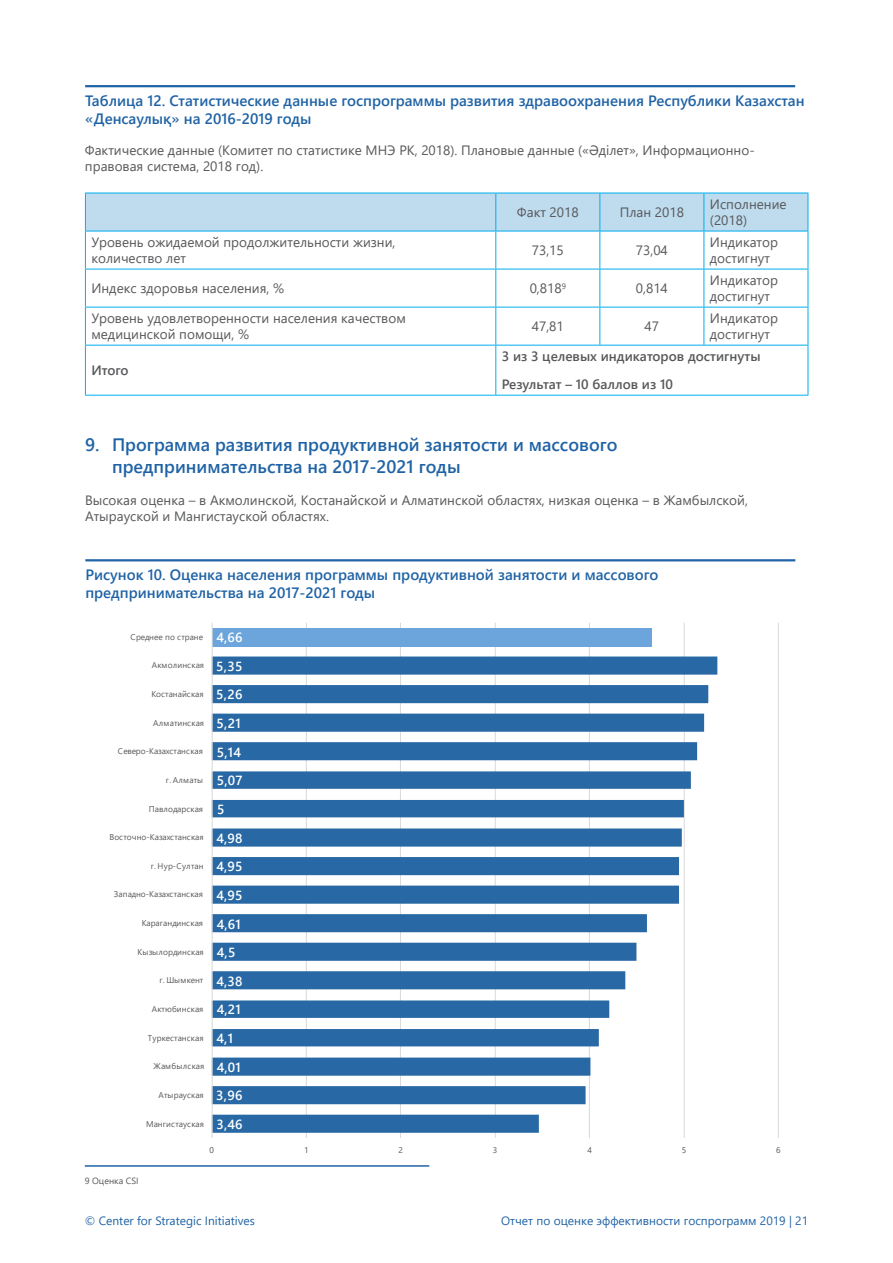
<style>
.page{position:relative;width:893px;height:1263px;background:#fff}
.page>*{position:absolute;margin:0;border:0;box-sizing:border-box;transform-origin:0 0}
.t1{font:600 18px/21.6px "Segoe UI";color:#2063a5}
.Обычный{font:600 15px/18px "Segoe UI";color:#2063a5}
.Обычный-2{font:13.5px/16.2px "Segoe UI";color:#57585a}
.Обычный-3{font:600 13.5px "Segoe UI";color:#57585a}
.t2{font:600 13.2px "Segoe UI";letter-spacing:.02em;color:#fff}
.t3{font:12px "Segoe UI";color:#2063a5}
.t4{font:9px "Segoe UI";color:#57585a}
.t5{font:8.4px "Segoe UI";letter-spacing:.005em;color:#595959}
.t6{font:8.4px "Segoe UI";letter-spacing:.04em;color:#595959}
</style>
<div class="page">
<hr style="left:85px;top:85px;width:710px;height:2px;background:#2064a7">
<div style="left:86px;top:194px;width:722px;height:37px;background:#bfdbee"></div>
<hr style="left:85px;top:193px;width:411px;height:1px;background:#00aeef">
<hr style="left:85px;top:193px;width:1px;height:38px;background:#00aeef">
<hr style="left:496px;top:193px;width:104px;height:1px;background:#00aeef">
<hr style="left:495px;top:193px;width:1px;height:38px;background:#00aeef">
<hr style="left:600px;top:193px;width:104px;height:1px;background:#00aeef">
<hr style="left:599px;top:193px;width:1px;height:38px;background:#00aeef">
<hr style="left:704px;top:193px;width:104px;height:1px;background:#00aeef">
<hr style="left:704px;top:193px;width:1px;height:38px;background:#00aeef">
<hr style="left:808px;top:193px;width:1px;height:38px;background:#00aeef">
<hr style="left:85px;top:231px;width:411px;height:1px;background:#00aeef">
<hr style="left:85px;top:231px;width:1px;height:38px;background:#00aeef">
<hr style="left:496px;top:231px;width:104px;height:1px;background:#00aeef">
<hr style="left:495px;top:231px;width:1px;height:38px;background:#00aeef">
<hr style="left:600px;top:231px;width:104px;height:1px;background:#00aeef">
<hr style="left:599px;top:231px;width:1px;height:38px;background:#00aeef">
<hr style="left:704px;top:231px;width:104px;height:1px;background:#00aeef">
<hr style="left:704px;top:231px;width:1px;height:38px;background:#00aeef">
<hr style="left:808px;top:231px;width:1px;height:38px;background:#00aeef">
<hr style="left:85px;top:269px;width:411px;height:1px;background:#00aeef">
<hr style="left:85px;top:269px;width:1px;height:38px;background:#00aeef">
<hr style="left:496px;top:269px;width:104px;height:1px;background:#00aeef">
<hr style="left:495px;top:269px;width:1px;height:38px;background:#00aeef">
<hr style="left:600px;top:269px;width:104px;height:1px;background:#00aeef">
<hr style="left:599px;top:269px;width:1px;height:38px;background:#00aeef">
<hr style="left:704px;top:269px;width:104px;height:1px;background:#00aeef">
<hr style="left:704px;top:269px;width:1px;height:38px;background:#00aeef">
<hr style="left:808px;top:269px;width:1px;height:38px;background:#00aeef">
<hr style="left:85px;top:307px;width:411px;height:1px;background:#00aeef">
<hr style="left:85px;top:307px;width:1px;height:38px;background:#00aeef">
<hr style="left:496px;top:307px;width:104px;height:1px;background:#00aeef">
<hr style="left:495px;top:307px;width:1px;height:38px;background:#00aeef">
<hr style="left:600px;top:307px;width:104px;height:1px;background:#00aeef">
<hr style="left:599px;top:307px;width:1px;height:38px;background:#00aeef">
<hr style="left:704px;top:307px;width:104px;height:1px;background:#00aeef">
<hr style="left:704px;top:307px;width:1px;height:38px;background:#00aeef">
<hr style="left:808px;top:307px;width:1px;height:38px;background:#00aeef">
<hr style="left:85px;top:345px;width:411px;height:1px;background:#00aeef">
<hr style="left:85px;top:345px;width:1px;height:50px;background:#00aeef">
<hr style="left:496px;top:345px;width:104px;height:1px;background:#00aeef">
<hr style="left:495px;top:345px;width:1px;height:50px;background:#00aeef">
<hr style="left:600px;top:345px;width:104px;height:1px;background:#00aeef">
<hr style="left:704px;top:345px;width:104px;height:1px;background:#00aeef">
<hr style="left:808px;top:345px;width:1px;height:50px;background:#00aeef">
<hr style="left:85px;top:395px;width:411px;height:1px;background:#00aeef">
<hr style="left:496px;top:395px;width:104px;height:1px;background:#00aeef">
<hr style="left:600px;top:395px;width:104px;height:1px;background:#00aeef">
<hr style="left:704px;top:395px;width:104px;height:1px;background:#00aeef">
<hr style="left:85px;top:559px;width:710px;height:2px;background:#2064a7">
<hr style="left:306px;top:623px;width:1px;height:515px;background:#d9d9d9">
<hr style="left:400px;top:623px;width:1px;height:515px;background:#d9d9d9">
<hr style="left:495px;top:623px;width:1px;height:515px;background:#d9d9d9">
<hr style="left:589px;top:623px;width:1px;height:515px;background:#d9d9d9">
<hr style="left:684px;top:623px;width:1px;height:515px;background:#d9d9d9">
<hr style="left:778px;top:623px;width:1px;height:515px;background:#d9d9d9">
<div style="left:212px;top:628px;width:440px;height:18px;background:#6ba5db"></div>
<svg style="left:213px;top:656px;width:504px;height:477px;fill:#2868a4"></svg>
<hr style="left:212px;top:623px;width:1px;height:515px;background:#d9d9d9">
<hr style="left:85px;top:1165px;width:344px;height:2px;background:#2063a5">
<p class="Обычный" style="left:85px;top:90px;width:721px">Таблица 12. Статистические данные госпрограммы развития здравоохранения Республики Казахстан «Денсаулық» на 2016-2019 годы</p>
<p class="Обычный-2" style="left:85px;top:141px;width:671px">Фактические данные (Комитет по статистике МНЭ РК, 2018). Плановые данные («Әділет», Информационно&shy;правовая система, 2018 год).</p>
<p class="Обычный-2" style="left:517px;top:203px;width:63px">Факт 2018</p>
<p class="Обычный-2" style="left:620px;top:203px;width:66px">План 2018</p>
<p class="Обычный-2" style="left:710px;top:195px;width:78px">Исполнение (2018)</p>
<p class="Обычный-2" style="left:91px;top:233px;width:306px">Уровень ожидаемой продолжительности жизни,</p>
<p class="Обычный-2" style="left:91px;top:249px;width:96px">количество лет</p>
<p class="Обычный-2" style="left:532px;top:241px;width:34px">73,15</p>
<p class="Обычный-2" style="left:636px;top:241px;width:34px">73,04</p>
<p class="Обычный-2" style="left:710px;top:233px;width:70px">Индикатор достигнут</p>
<p class="Обычный-2" style="left:91px;top:279px;width:194px">Индекс здоровья населения, %</p>
<p class="Обычный-2" style="left:530px;top:279px;width:38px">0,818<sup>9</sup></p>
<p class="Обычный-2" style="left:636px;top:279px;width:34px">0,814</p>
<p class="Обычный-2" style="left:710px;top:271px;width:70px">Индикатор достигнут</p>
<p class="Обычный-2" style="left:91px;top:309px;width:316px">Уровень удовлетворенности населения качеством медицинской помощи, %</p>
<p class="Обычный-2" style="left:532px;top:317px;width:34px">47,81</p>
<p class="Обычный-2" style="left:645px;top:317px;width:16px">47</p>
<p class="Обычный-2" style="left:710px;top:309px;width:70px">Индикатор достигнут</p>
<p class="Обычный-3" style="left:91px;top:358px;width:39px">Итого</p>
<p class="Обычный-3" style="left:502px;top:343px;width:260px">3 из 3 целевых индикаторов достигнуты</p>
<p class="Обычный-3" style="left:502px;top:372px;width:173px">Результат – 10 баллов из 10</p>
<p class="t1" style="left:112px;top:432px;width:507px;text-indent:-27px">9. Программа развития продуктивной занятости и массового предпринимательства на 2017-2021 годы</p>
<p class="Обычный-2" style="left:85px;top:491px;width:664px">Высокая оценка – в Акмолинской, Костанайской и Алматинской областях, низкая оценка – в Жамбылской,<br>Атырауской и Мангистауской областях.</p>
<p class="Обычный" style="left:85px;top:564px;width:575px">Рисунок 10. Оценка населения программы продуктивной занятости и массового предпринимательства на 2017-2021 годы</p>
<p class="t5" style="left:130px;top:629px;width:74px">Среднее по стране</p>
<p class="t2" style="left:216px;top:625px;width:28px">4,66</p>
<p class="t5" style="left:152px;top:657px;width:54px">Акмолинская</p>
<p class="t2" style="left:216px;top:654px;width:28px">5,35</p>
<p class="t5" style="left:151px;top:686px;width:54px">Костанайская</p>
<p class="t2" style="left:216px;top:682px;width:28px">5,26</p>
<p class="t5" style="left:153px;top:715px;width:52px">Алматинская</p>
<p class="t2" style="left:217px;top:711px;width:26px">5,21</p>
<p class="t5" style="left:118px;top:743px;width:87px">Северо-Казахстанская</p>
<p class="t2" style="left:217px;top:739px;width:26px">5,14</p>
<p class="t5" style="left:166px;top:772px;width:39px">г. Алматы</p>
<p class="t2" style="left:217px;top:768px;width:27px">5,07</p>
<p class="t5" style="left:149px;top:800px;width:56px">Павлодарская</p>
<p class="t2" style="left:217px;top:797px;width:9px">5</p>
<p class="t5" style="left:110px;top:829px;width:96px">Восточно-Казахстанская</p>
<p class="t2" style="left:216px;top:825px;width:28px">4,98</p>
<p class="t5" style="left:151px;top:858px;width:54px">г. Нур-Султан</p>
<p class="t2" style="left:216px;top:854px;width:28px">4,95</p>
<p class="t5" style="left:114px;top:886px;width:91px">Западно-Казахстанская</p>
<p class="t2" style="left:216px;top:883px;width:28px">4,95</p>
<p class="t5" style="left:142px;top:915px;width:63px">Карагандинская</p>
<p class="t2" style="left:217px;top:911px;width:26px">4,61</p>
<p class="t5" style="left:138px;top:944px;width:68px">Кызылординская</p>
<p class="t2" style="left:217px;top:940px;width:20px">4,5</p>
<p class="t5" style="left:159px;top:972px;width:45px">г. Шымкент</p>
<p class="t2" style="left:216px;top:969px;width:28px">4,38</p>
<p class="t5" style="left:152px;top:1001px;width:53px">Актюбинская</p>
<p class="t2" style="left:217px;top:997px;width:26px">4,21</p>
<p class="t5" style="left:148px;top:1030px;width:57px">Туркестанская</p>
<p class="t2" style="left:217px;top:1026px;width:18px">4,1</p>
<p class="t6" style="left:153px;top:1058px;width:52px">Жамбылская</p>
<p class="t2" style="left:217px;top:1054px;width:26px">4,01</p>
<p class="t5" style="left:158px;top:1087px;width:47px">Атырауская</p>
<p class="t2" style="left:216px;top:1083px;width:28px">3,96</p>
<p class="t5" style="left:146px;top:1116px;width:59px">Мангистауская</p>
<p class="t2" style="left:216px;top:1112px;width:28px">3,46</p>
<p class="t4" style="left:85px;top:1172px;width:55px">9 Оценка CSI</p>
<p class="t5" style="left:210px;top:1142px;width:6px">0</p>
<p class="t5" style="left:304px;top:1142px;width:6px">1</p>
<p class="t5" style="left:398px;top:1142px;width:6px">2</p>
<p class="t5" style="left:493px;top:1142px;width:6px">3</p>
<p class="t5" style="left:587px;top:1142px;width:6px">4</p>
<p class="t5" style="left:682px;top:1142px;width:6px">5</p>
<p class="t5" style="left:776px;top:1142px;width:6px">6</p>
<p class="t3" style="left:85px;top:1209px;width:172px">© Center for Strategic Initiatives</p>
<p class="t3" style="left:501px;top:1209px;width:308px">Отчет по оценке эффективности госпрограмм 2019 | 21</p>
</div>
